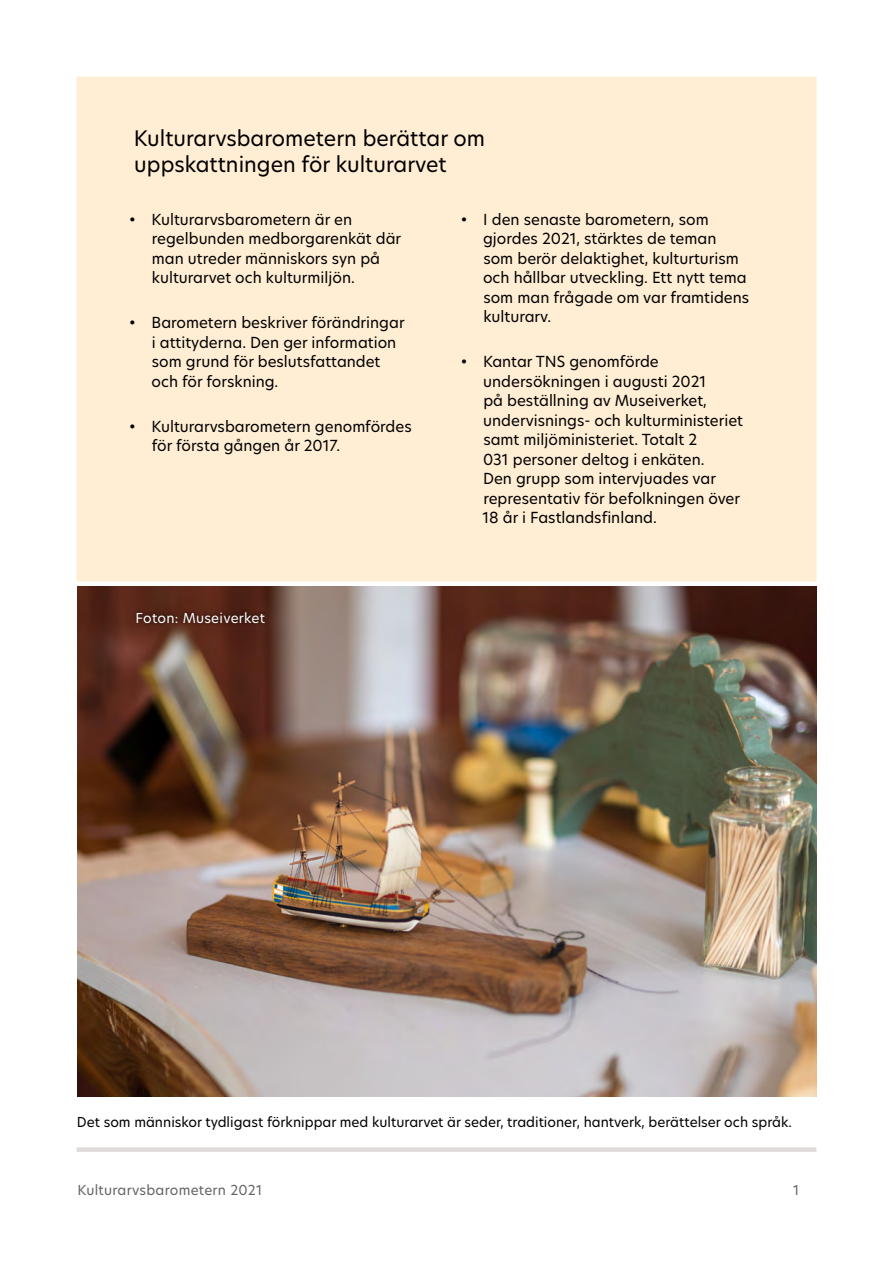
<style>
.page{position:relative;width:893px;height:1263px;background:#fff}
.page>*{position:absolute;margin:0;border:0;box-sizing:border-box;transform-origin:0 0}
.t1{font:21px/25.2px "Hero New";color:#000}
.t2{font:15px/19.5px "Hero New";color:#000}
.t3{font:13.5px "Hero New";color:#000}
.t4{font:13.5px "Hero New";letter-spacing:.02em;color:#636466}
.t5{font:13.5px "Hero New";letter-spacing:.02em;color:#fff}
</style>
<div class="page">
<img style="left:77px;top:588px;width:739px;height:508px">
<div style="left:76px;top:76px;width:741px;height:512px;background:#ffeed4"></div>
<div style="left:77px;top:1147px;width:739px;height:5px;background:#e0dbda"></div>
<div style="left:133px;top:607px;width:136px;height:20px;background:#000;opacity:.75"></div>
<h2 class="t1" style="left:134px;top:126px;width:353px">Kulturarvsbarometern berättar om uppskattningen för kulturarvet</h2>
<p class="t2" style="left:152px;top:209px;width:251px;text-indent:-23px">• Kulturarvsbarometern är en regelbunden medborgarenkät där man utreder människors syn på kulturarvet och kulturmiljön.</p>
<p class="t2" style="left:152px;top:313px;width:255px;text-indent:-22px">• Barometern beskriver förändringar i attityderna. Den ger information som grund för beslutsfattandet och för forskning.</p>
<p class="t2" style="left:152px;top:416px;width:261px;text-indent:-22px">• Kulturarvsbarometern genomfördes för första gången år 2017.</p>
<p class="t2" style="left:483px;top:209px;width:268px;text-indent:-22px">• I den senaste barometern, som gjordes 2021, stärktes de teman som berör delaktighet, kulturturism och hållbar utveckling. Ett nytt tema som man frågade om var framtidens kulturarv.</p>
<p class="t2" style="left:482px;top:352px;width:262px;text-indent:-22px">• Kantar TNS genomförde undersökningen i augusti 2021<br>på beställning av Museiverket, undervisnings- och kulturministeriet samt miljöministeriet. Totalt 2<br>031 personer deltog i enkäten.<br>Den grupp som intervjuades var representativ för befolkningen över<br>18 år i Fastlandsfinland.</p>
<p class="t5" style="left:135px;top:608px;width:131px">Foton: Museiverket</p>
<p class="t3" style="left:77px;top:1113px;width:716px">Det som människor tydligast förknippar med kulturarvet är seder, traditioner, hantverk, berättelser och språk.</p>
<p class="t4" style="left:78px;top:1180px;width:186px">Kulturarvsbarometern 2021</p>
<p class="t4" style="left:793px;top:1180px;width:8px">1</p>
</div>
